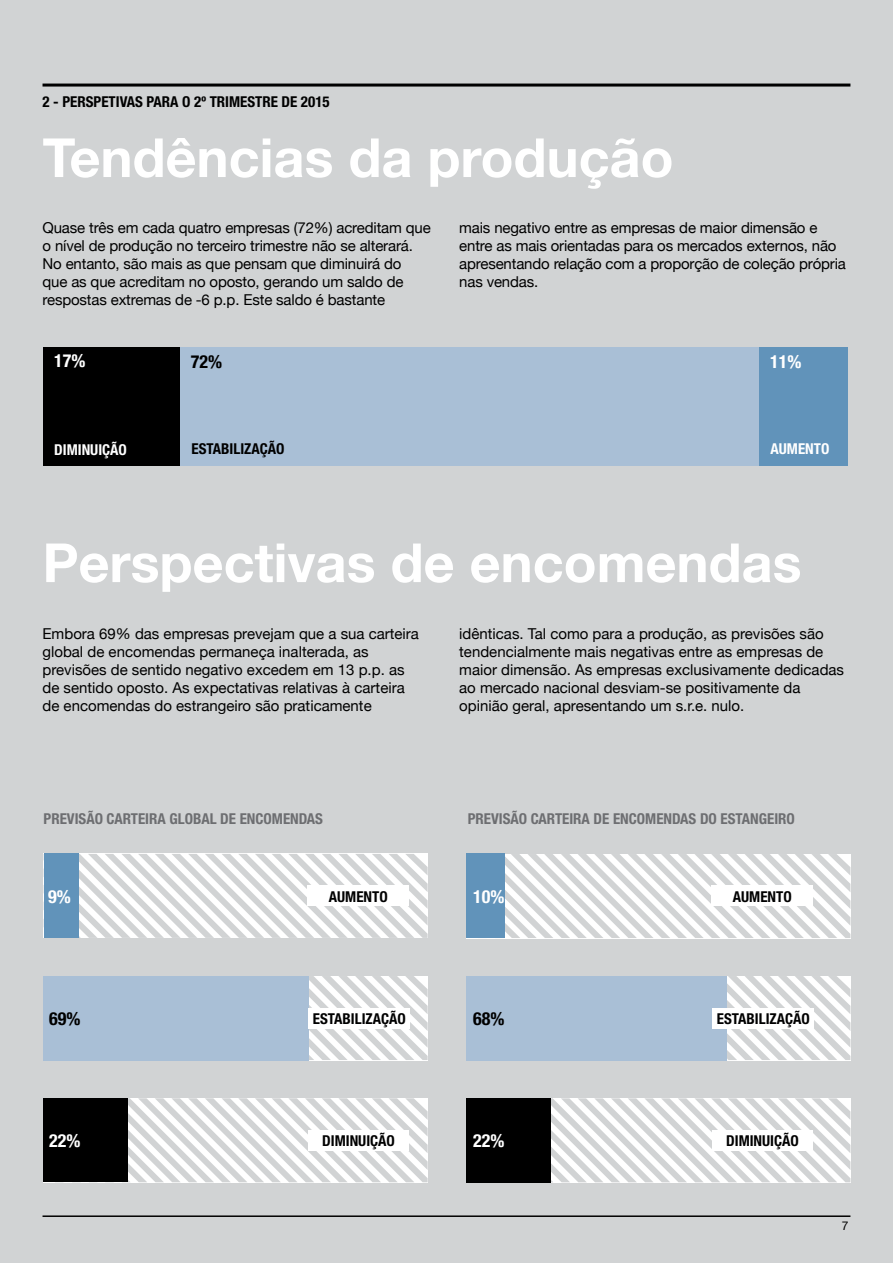
<style>
.page{position:relative;width:893px;height:1263px;background:#d1d3d4}
.page>*{position:absolute;margin:0;border:0;box-sizing:border-box;transform-origin:0 0}
.t1{font:700 54px "Helvetica Neue";color:#fff}
.t2{font:700 condensed 18px "Helvetica Neue";color:#fff}
.t3{font:700 condensed 18px "Helvetica Neue";color:#000}
.t4{font:15px/18px "Helvetica Neue";color:#000}
.t5{font:700 condensed 15px "Helvetica Neue";color:#000}
.t6{font:700 condensed 15px "Helvetica Neue";color:#6d6e71}
.t7{font:700 condensed 15px "Helvetica Neue";color:#fff}
.t8{font:12px "Helvetica Neue";color:#000}
</style>
<div class="page">
<hr style="left:43px;top:84px;width:807px;height:3px;background:#000">
<hr style="left:43px;top:1215px;width:807px;height:2px;background:#000">
<div style="left:44px;top:347px;width:136px;height:118px;background:#000"></div>
<div style="left:180px;top:347px;width:580px;height:118px;background:#a9bfd6"></div>
<div style="left:760px;top:347px;width:88px;height:118px;background:#6193ba"></div>
<svg style="left:78px;top:854px;width:350px;height:84px"></svg>
<div style="left:44px;top:854px;width:34px;height:84px;background:#6193ba"></div>
<svg style="left:128px;top:1098px;width:300px;height:84px"></svg>
<div style="left:44px;top:1098px;width:84px;height:84px;background:#000"></div>
<svg style="left:309px;top:976px;width:119px;height:84px"></svg>
<div style="left:44px;top:976px;width:265px;height:84px;background:#a9bfd6"></div>
<div style="left:309px;top:1008px;width:101px;height:20px;background:#fff"></div>
<div style="left:307px;top:885px;width:102px;height:21px;background:#fff"></div>
<div style="left:308px;top:1130px;width:101px;height:20px;background:#fff"></div>
<svg style="left:505px;top:854px;width:345px;height:84px"></svg>
<div style="left:466px;top:854px;width:39px;height:84px;background:#6193ba"></div>
<svg style="left:551px;top:1098px;width:299px;height:84px"></svg>
<div style="left:466px;top:1098px;width:85px;height:84px;background:#000"></div>
<svg style="left:727px;top:976px;width:123px;height:84px"></svg>
<div style="left:466px;top:976px;width:261px;height:84px;background:#a9bfd6"></div>
<div style="left:712px;top:1008px;width:102px;height:20px;background:#fff"></div>
<div style="left:711px;top:885px;width:102px;height:21px;background:#fff"></div>
<div style="left:712px;top:1130px;width:101px;height:20px;background:#fff"></div>
<p class="t5" style="left:43px;top:93px;width:289px">2 - PERSPETIVAS PARA O 2º TRIMESTRE DE 2015</p>
<h1 class="t1" style="left:43px;top:124px;width:632px">Tendências da produção</h1>
<p class="t4" style="left:43px;top:219px;width:390px">Quase três em cada quatro empresas (72%) acreditam que o nível de produção no terceiro trimestre não se alterará.<br>No entanto, são mais as que pensam que diminuirá do<br>que as que acreditam no oposto, gerando um saldo de respostas extremas de -6 p.p. Este saldo é bastante</p>
<p class="t4" style="left:459px;top:219px;width:388px">mais negativo entre as empresas de maior dimensão e entre as mais orientadas para os mercados externos, não apresentando relação com a proporção de coleção própria nas vendas.</p>
<p class="t2" style="left:54px;top:350px;width:33px">17%</p>
<p class="t3" style="left:191px;top:350px;width:33px">72%</p>
<p class="t2" style="left:770px;top:351px;width:33px">11%</p>
<p class="t7" style="left:54px;top:440px;width:74px">DIMINUIÇÃO</p>
<p class="t5" style="left:192px;top:439px;width:95px">ESTABILIZAÇÃO</p>
<p class="t7" style="left:770px;top:439px;width:60px">AUMENTO</p>
<h1 class="t1" style="left:43px;top:529px;width:760px">Perspectivas de encomendas</h1>
<p class="t4" style="left:42px;top:625px;width:378px">Embora 69% das empresas prevejam que a sua carteira global de encomendas permaneça inalterada, as previsões de sentido negativo excedem em 13 p.p. as de sentido oposto. As expectativas relativas à carteira de encomendas do estrangeiro são praticamente</p>
<p class="t4" style="left:459px;top:624px;width:386px">idênticas. Tal como para a produção, as previsões são tendencialmente mais negativas entre as empresas de maior dimensão. As empresas exclusivamente dedicadas ao mercado nacional desviam-se positivamente da opinião geral, apresentando um s.r.e. nulo.</p>
<p class="t6" style="left:44px;top:809px;width:281px">PREVISÃO CARTEIRA GLOBAL DE ENCOMENDAS</p>
<p class="t6" style="left:468px;top:809px;width:329px">PREVISÃO CARTEIRA DE ENCOMENDAS DO ESTANGEIRO</p>
<p class="t2" style="left:48px;top:885px;width:24px">9%</p>
<p class="t5" style="left:733px;top:887px;width:60px">AUMENTO</p>
<p class="t2" style="left:473px;top:885px;width:33px">10%</p>
<p class="t5" style="left:329px;top:887px;width:60px">AUMENTO</p>
<p class="t3" style="left:49px;top:1008px;width:33px">69%</p>
<p class="t5" style="left:313px;top:1009px;width:95px">ESTABILIZAÇÃO</p>
<p class="t3" style="left:473px;top:1008px;width:33px">68%</p>
<p class="t5" style="left:717px;top:1009px;width:95px">ESTABILIZAÇÃO</p>
<p class="t5" style="left:322px;top:1132px;width:74px">DIMINUIÇÃO</p>
<p class="t2" style="left:49px;top:1130px;width:33px">22%</p>
<p class="t2" style="left:473px;top:1130px;width:33px">22%</p>
<p class="t5" style="left:726px;top:1132px;width:74px">DIMINUIÇÃO</p>
<p class="t8" style="left:842px;top:1218px;width:8px">7</p>
</div>
